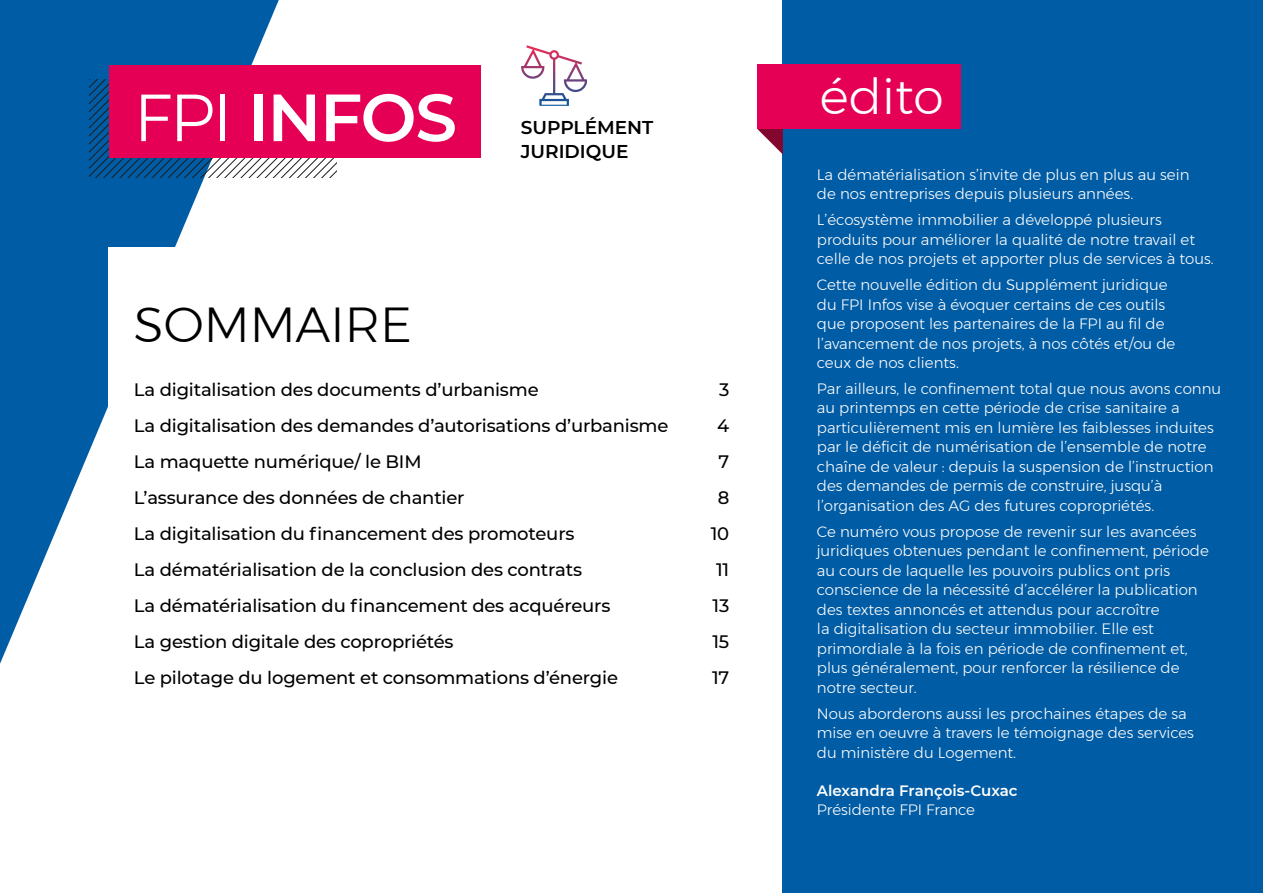
<style>
.page{position:relative;width:1263px;height:893px;background:#fff}
.page>*{position:absolute;margin:0;border:0;box-sizing:border-box;transform-origin:0 0}
.t1{font:600 66.6px "Montserrat";letter-spacing:-.02em;color:#fff}
.t2{font:300 49.05px "Montserrat";color:#000}
.t3{font:300 49.05px "Montserrat";color:#fff}
.t4{font:600 18.6px/23.7px "Montserrat";color:#000}
.H1_table_des_matière{font:500 18px "Montserrat";letter-spacing:-.01em;color:#000}
.t5{font:300 15px/19.5px "Montserrat";color:#fff}
.t6{font:600 15px/19.5px "Montserrat";color:#fff}
.s1{font-weight:300}
</style>
<div class="page">
<div style="left:783px;top:0;width:480px;height:893px;background:#005ca5"></div>
<svg style="left:0;top:0;width:279px;height:664px;fill:#005ca5"></svg>
<svg style="left:89px;top:79px;width:248px;height:99px"></svg>
<div style="left:109px;top:248px;width:578px;height:612px;background:#fff"></div>
<div style="left:109px;top:65px;width:371px;height:92px;background:#e50055"></div>
<svg style="left:521px;top:45px;width:66px;height:61px"></svg>
<div style="left:757px;top:65px;width:204px;height:64px;background:#e50055"></div>
<svg style="left:757px;top:129px;width:26px;height:26px"></svg>
<p class="t1" style="left:134px;top:70px;width:325px"><span class="s1">FPI</span> INFOS</p>
<p class="t2" style="left:134px;top:288px;width:280px">SOMMAIRE</p>
<p class="t4" style="left:521px;top:115px;width:134px">SUPPLÉMENT<br>JURIDIQUE</p>
<p class="H1_table_des_matière" style="left:134px;top:377px;width:406px">La digitalisation des documents d’urbanisme</p>
<p class="H1_table_des_matière" style="left:719px;top:377px;width:12px">3</p>
<p class="H1_table_des_matière" style="left:134px;top:413px;width:536px">La digitalisation des demandes d’autorisations d’urbanisme</p>
<p class="H1_table_des_matière" style="left:717px;top:413px;width:14px">4</p>
<p class="H1_table_des_matière" style="left:134px;top:449px;width:289px">La maquette numérique/ le BIM</p>
<p class="H1_table_des_matière" style="left:718px;top:449px;width:12px">7</p>
<p class="H1_table_des_matière" style="left:134px;top:485px;width:332px">L’assurance des données de chantier</p>
<p class="H1_table_des_matière" style="left:718px;top:485px;width:13px">8</p>
<p class="H1_table_des_matière" style="left:134px;top:521px;width:442px">La digitalisation du financement des promoteurs</p>
<p class="H1_table_des_matière" style="left:711px;top:521px;width:20px">10</p>
<p class="H1_table_des_matière" style="left:134px;top:557px;width:450px">La dématérialisation de la conclusion des contrats</p>
<p class="H1_table_des_matière" style="left:716px;top:557px;width:15px">11</p>
<p class="H1_table_des_matière" style="left:134px;top:593px;width:478px">La dématérialisation du financement des acquéreurs</p>
<p class="H1_table_des_matière" style="left:712px;top:593px;width:18px">13</p>
<p class="H1_table_des_matière" style="left:134px;top:629px;width:321px">La gestion digitale des copropriétés</p>
<p class="H1_table_des_matière" style="left:712px;top:629px;width:18px">15</p>
<p class="H1_table_des_matière" style="left:134px;top:665px;width:486px">Le pilotage du logement et consommations d’énergie</p>
<p class="H1_table_des_matière" style="left:712px;top:665px;width:19px">17</p>
<p class="t3" style="left:820px;top:59px;width:125px">édito</p>
<p class="t5" style="left:817px;top:164px;width:374px">La dématérialisation s’invite de plus en plus au sein de nos entreprises depuis plusieurs années.</p>
<p class="t5" style="left:817px;top:210px;width:398px">L’écosystème immobilier a développé plusieurs produits pour améliorer la qualité de notre travail et celle de nos projets et apporter plus de services à tous.</p>
<p class="t5" style="left:817px;top:275px;width:360px">Cette nouvelle édition du Supplément juridique du FPI Infos vise à évoquer certains de ces outils que proposent les partenaires de la FPI au fil de l’avancement de nos projets, à nos côtés et/ou de ceux de nos clients.</p>
<p class="t5" style="left:817px;top:379px;width:406px">Par ailleurs, le confinement total que nous avons connu au printemps en cette période de crise sanitaire a particulièrement mis en lumière les faiblesses induites par le déficit de numérisation de l’ensemble de notre chaîne de valeur : depuis la suspension de l’instruction des demandes de permis de construire, jusqu’à l’organisation des AG des futures copropriétés.</p>
<p class="t5" style="left:817px;top:521px;width:394px">Ce numéro vous propose de revenir sur les avancées juridiques obtenues pendant le confinement, période au cours de laquelle les pouvoirs publics ont pris conscience de la nécessité d’accélérer la publication des textes annoncés et attendus pour accroître<br>la digitalisation du secteur immobilier. Elle est primordiale à la fois en période de confinement et, plus généralement, pour renforcer la résilience de notre secteur.</p>
<p class="t5" style="left:817px;top:703px;width:378px">Nous aborderons aussi les prochaines étapes de sa mise en oeuvre à travers le témoignage des services du ministère du Logement.</p>
<p class="t6" style="left:817px;top:780px;width:202px">Alexandra François-Cuxac<br><span class="s1">Présidente FPI France</span></p>
</div>
